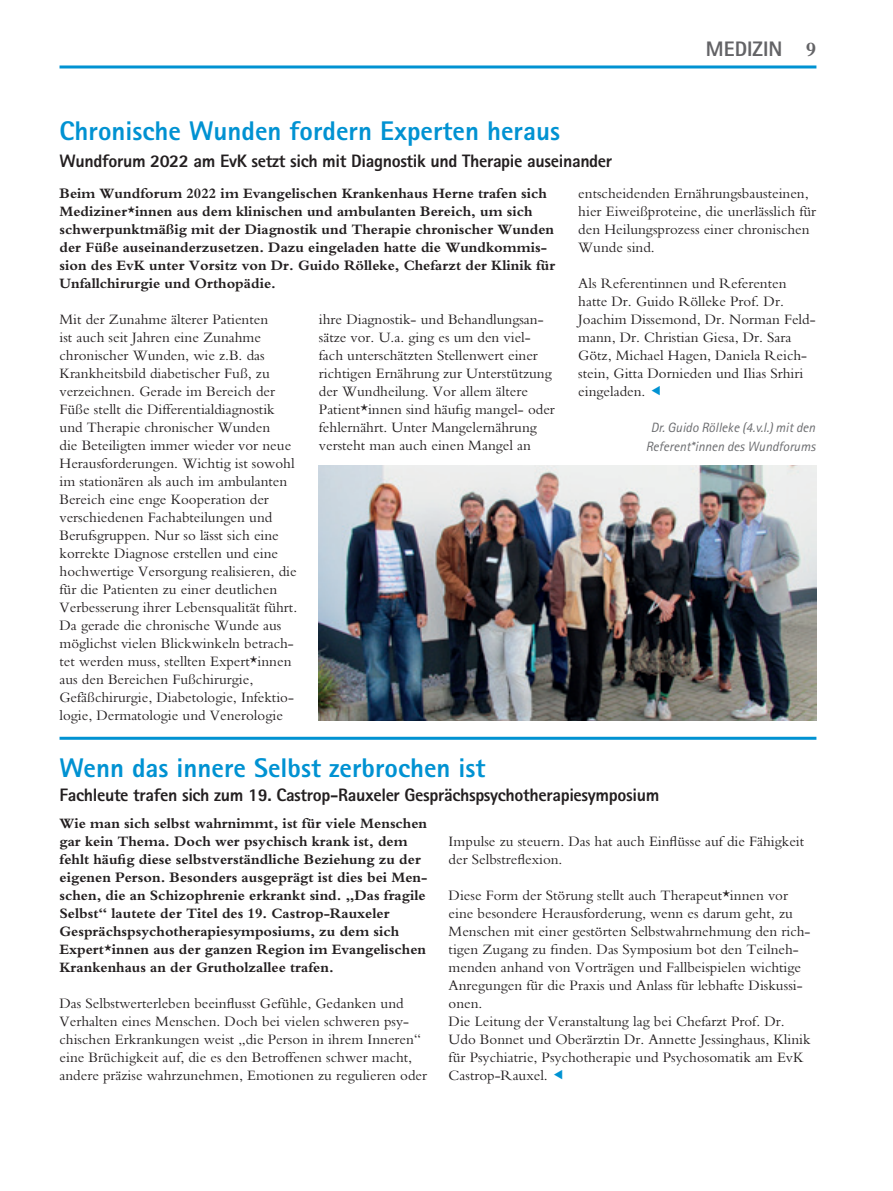
<style>
.page{position:relative;width:893px;height:1191px;background:#fff}
.page>*{position:absolute;margin:0;border:0;box-sizing:border-box;transform-origin:0 0}
.t1{font:800 27px "Rotis Sans Serif";color:#0092d2}
.t2{font:800 21px "Rotis Sans Serif";color:#636366}
.t3{font:700 21px "M Bembo";color:#636366}
.t4{font:800 18px "Rotis Sans Serif";letter-spacing:-.02em;color:#231f20}
.t5{font:15px/18px "M Bembo";color:#231f20}
.t6{font:700 15px/18px "M Bembo";color:#231f20}
.t7{font:italic 13.5px/18px "Rotis Sans Serif";color:#6c6d70;text-align:center}
</style>
<div class="page">
<hr style="left:60px;top:65px;width:756px;height:3px;background:#0092d2">
<hr style="left:60px;top:737px;width:756px;height:3px;background:#0092d2">
<img style="left:319px;top:466px;width:497px;height:254px">
<p class="t2" style="left:706px;top:36px;width:78px">MEDIZIN</p>
<p class="t3" style="left:806px;top:38px;width:12px">9</p>
<p class="t1" style="left:60px;top:114px;width:502px">Chronische Wunden fordern Experten heraus</p>
<p class="t4" style="left:60px;top:150px;width:554px">Wundforum 2022 am EvK setzt sich mit Diagnostik und Therapie auseinander</p>
<p class="t6" style="left:60px;top:184px;width:497px">Beim Wundforum 2022 im Evangelischen Krankenhaus Herne trafen sich Mediziner*innen aus dem klinischen und ambulanten Bereich, um sich schwerpunktmäßig mit der Diagnostik und Therapie chronischer Wunden der Füße auseinanderzusetzen. Dazu eingeladen hatte die Wundkommis&shy;sion des EvK unter Vorsitz von Dr. Guido Rölleke, Chefarzt der Klinik für Unfallchirurgie und Orthopädie.</p>
<p class="t5" style="left:60px;top:310px;width:239px">Mit der Zunahme älterer Patienten<br>ist auch seit Jahren eine Zunahme chronischer Wunden, wie z.B. das Krankheitsbild diabetischer Fuß, zu verzeichnen. Gerade im Bereich der Füße stellt die Differentialdiagnostik und Therapie chronischer Wunden<br>die Beteiligten immer wieder vor neue Herausforderungen. Wichtig ist sowohl im stationären als auch im ambulanten Bereich eine enge Kooperation der verschiedenen Fachabteilungen und Berufsgruppen. Nur so lässt sich eine korrekte Diagnose erstellen und eine hochwertige Versorgung realisieren, die für die Patienten zu einer deutlichen Verbesserung ihrer Lebensqualität führt.</p>
<p class="t5" style="left:60px;top:616px;width:236px">Da gerade die chronische Wunde aus möglichst vielen Blickwinkeln betrach&shy;tet werden muss, stellten Expert*innen aus den Bereichen Fußchirurgie, Gefäßchirurgie, Diabetologie, Infektio&shy;logie, Dermatologie und Venerologie</p>
<p class="t5" style="left:578px;top:184px;width:239px">entscheidenden Ernährungsbausteinen, hier Eiweißproteine, die unerlässlich für den Heilungsprozess einer chronischen Wunde sind.</p>
<p class="t5" style="left:578px;top:274px;width:239px">Als Referentinnen und Referenten hatte Dr. Guido Rölleke Prof. Dr.<br>Joachim Dissemond, Dr. Norman Feld&shy;mann, Dr. Christian Giesa, Dr. Sara<br>Götz, Michael Hagen, Daniela Reich&shy;stein, Gitta Dornieden und Ilias Srhiri eingeladen.</p>
<p class="t5" style="left:319px;top:310px;width:237px">ihre Diagnostik- und Behandlungsan&shy;sätze vor. U.a. ging es um den viel&shy;fach unterschätzten Stellenwert einer richtigen Ernährung zur Unterstützung der Wundheilung. Vor allem ältere Patient*innen sind häufig mangel- oder fehlernährt. Unter Mangelernährung versteht man auch einen Mangel an</p>
<p class="t7" style="left:646px;top:419px;width:171px">Dr. Guido Rölleke (4.v.l.) mit den<br>Referent*innen des Wundforums</p>
<p class="t1" style="left:60px;top:750px;width:427px">Wenn das innere Selbst zerbrochen ist</p>
<p class="t4" style="left:60px;top:783px;width:601px">Fachleute trafen sich zum 19. Castrop-Rauxeler Gesprächspsychotherapiesymposium</p>
<p class="t6" style="left:60px;top:814px;width:369px">Wie man sich selbst wahrnimmt, ist für viele Menschen gar kein Thema. Doch wer psychisch krank ist, dem fehlt häufig diese selbstverständliche Beziehung zu der eigenen Person. Besonders ausgeprägt ist dies bei Men&shy;schen, die an Schizophrenie erkrankt sind. „Das fragile Selbst“ lautete der Titel des 19. Castrop-Rauxeler Gesprächspsychotherapiesymposiums, zu dem sich Expert*innen aus der ganzen Region im Evangelischen Krankenhaus an der Grutholzallee trafen.</p>
<p class="t5" style="left:60px;top:994px;width:369px">Das Selbstwerterleben beeinflusst Gefühle, Gedanken und Verhalten eines Menschen. Doch bei vielen schweren psy&shy;chischen Erkrankungen weist „die Person in ihrem Inneren“ eine Brüchigkeit auf, die es den Betroffenen schwer macht, andere präzise wahrzunehmen, Emotionen zu regulieren oder</p>
<p class="t5" style="left:449px;top:832px;width:357px">Impulse zu steuern. Das hat auch Einflüsse auf die Fähigkeit der Selbstreflexion.</p>
<p class="t5" style="left:449px;top:886px;width:363px">Diese Form der Störung stellt auch Therapeut*innen vor eine besondere Herausforderung, wenn es darum geht, zu Menschen mit einer gestörten Selbstwahrnehmung den rich&shy;tigen Zugang zu finden. Das Symposium bot den Teilneh&shy;menden anhand von Vorträgen und Fallbeispielen wichtige Anregungen für die Praxis und Anlass für lebhafte Diskussi&shy;onen.</p>
<p class="t5" style="left:449px;top:1012px;width:364px">Die Leitung der Veranstaltung lag bei Chefarzt Prof. Dr.<br>Udo Bonnet und Oberärztin Dr. Annette Jessinghaus, Klinik für Psychiatrie, Psychotherapie und Psychosomatik am EvK Castrop-Rauxel.</p>
</div>
